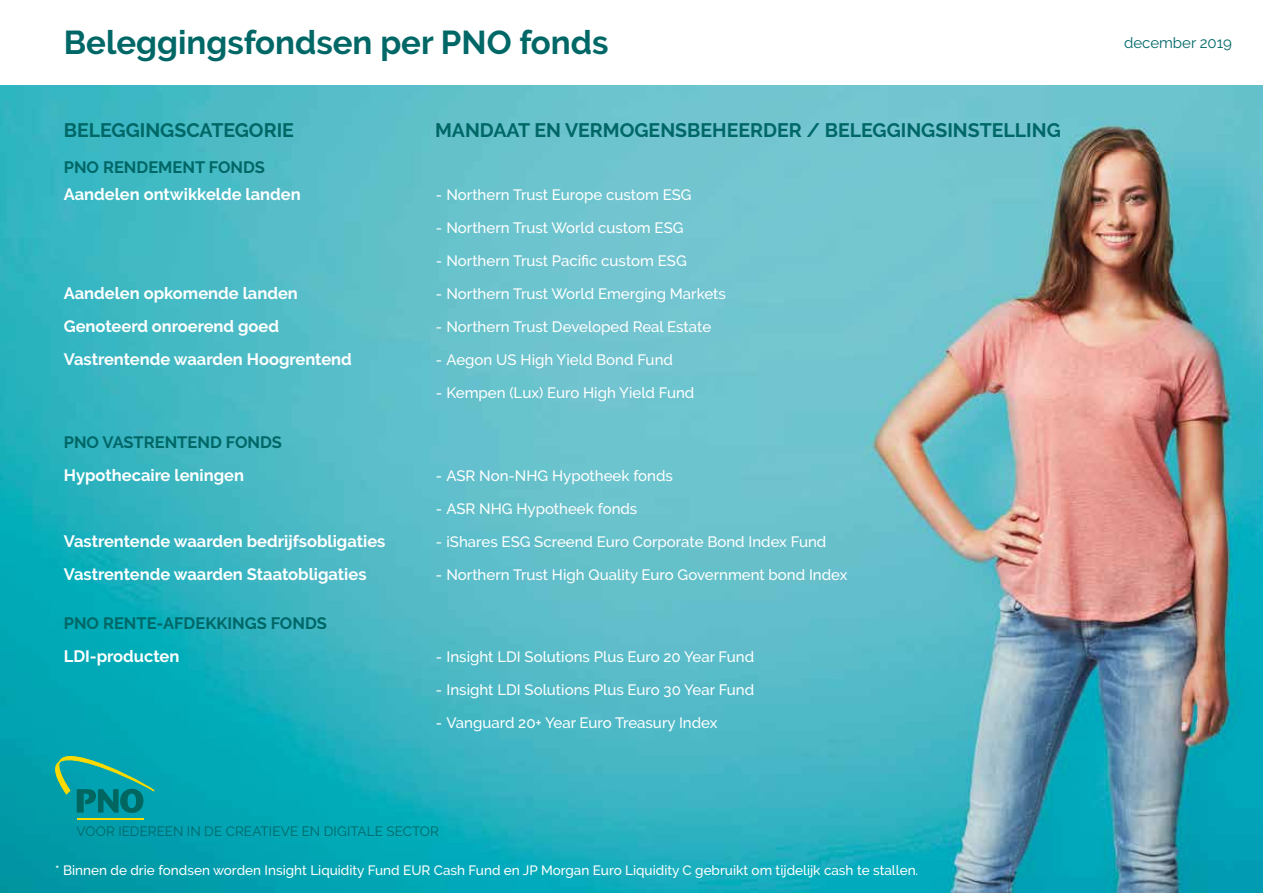
<style>
.page{position:relative;width:1263px;height:893px;background:#fff}
.page>*{position:absolute;margin:0;border:0;box-sizing:border-box;transform-origin:0 0}
.t1{font:700 33px "Raleway";color:#006767}
.t2{font:700 19.5px "Raleway";color:#006767}
.t3{font:700 16.5px "Raleway";color:#fff}
.t4{font:700 16.5px "Raleway";color:#006767}
.t5{font:500 15px "Raleway";color:#fff}
.t6{font:15px "Raleway";color:#006767}
.t7{font:500 13.5px "Raleway";color:#fff}
.t8{font:13.5px "Raleway";letter-spacing:.005em;color:#006767}
</style>
<div class="page">
<img style="left:0;top:85px;width:1263px;height:808px">
<hr style="left:77px;top:818px;width:66px;height:2px;background:#fdda00">
<svg style="left:55px;top:756px;width:99px;height:57px;background:#179c92"></svg>
<h1 class="t1" style="left:64px;top:24px;width:546px">Beleggingsfondsen per PNO fonds</h1>
<h2 class="t2" style="left:64px;top:119px;width:232px">BELEGGINGSCATEGORIE</h2>
<h2 class="t2" style="left:435px;top:119px;width:627px">MANDAAT EN VERMOGENSBEHEERDER / BELEGGINGSINSTELLING</h2>
<p class="t4" style="left:64px;top:158px;width:203px">PNO RENDEMENT FONDS</p>
<p class="t3" style="left:64px;top:185px;width:238px">Aandelen ontwikkelde landen</p>
<p class="t5" style="left:436px;top:186px;width:257px">- Northern Trust Europe custom ESG</p>
<p class="t5" style="left:436px;top:219px;width:249px">- Northern Trust World custom ESG</p>
<p class="t5" style="left:436px;top:252px;width:252px">- Northern Trust Pacific custom ESG</p>
<p class="t3" style="left:64px;top:284px;width:236px">Aandelen opkomende landen</p>
<p class="t5" style="left:436px;top:285px;width:291px">- Northern Trust World Emerging Markets</p>
<p class="t3" style="left:64px;top:317px;width:217px">Genoteerd onroerend goed</p>
<p class="t5" style="left:436px;top:318px;width:277px">- Northern Trust Developed Real Estate</p>
<p class="t3" style="left:64px;top:350px;width:290px">Vastrentende waarden Hoogrentend</p>
<p class="t5" style="left:436px;top:351px;width:239px">- Aegon US High Yield Bond Fund</p>
<p class="t5" style="left:436px;top:384px;width:260px">- Kempen (Lux) Euro High Yield Fund</p>
<p class="t4" style="left:64px;top:433px;width:220px">PNO VASTRENTEND FONDS</p>
<p class="t3" style="left:64px;top:466px;width:182px">Hypothecaire leningen</p>
<p class="t5" style="left:436px;top:467px;width:239px">- ASR Non-NHG Hypotheek fonds</p>
<p class="t5" style="left:436px;top:500px;width:203px">- ASR NHG Hypotheek fonds</p>
<p class="t3" style="left:64px;top:532px;width:323px">Vastrentende waarden bedrijfsobligaties</p>
<p class="t5" style="left:436px;top:533px;width:392px">- iShares ESG Screend Euro Corporate Bond Index Fund</p>
<p class="t3" style="left:64px;top:565px;width:304px">Vastrentende waarden Staatobligaties</p>
<p class="t5" style="left:436px;top:566px;width:413px">- Northern Trust High Quality Euro Government bond Index</p>
<p class="t4" style="left:64px;top:614px;width:265px">PNO RENTE-AFDEKKINGS FONDS</p>
<p class="t3" style="left:64px;top:647px;width:117px">LDI-producten</p>
<p class="t5" style="left:436px;top:648px;width:320px">- Insight LDI Solutions Plus Euro 20 Year Fund</p>
<p class="t5" style="left:436px;top:681px;width:320px">- Insight LDI Solutions Plus Euro 30 Year Fund</p>
<p class="t5" style="left:436px;top:714px;width:283px">- Vanguard 20+ Year Euro Treasury Index</p>
<p class="t8" style="left:77px;top:824px;width:364px">VOOR IEDEREEN IN DE CREATIEVE EN DIGITALE SECTOR</p>
<p class="t7" style="left:55px;top:863px;width:864px">* Binnen de drie fondsen worden Insight Liquidity Fund EUR Cash Fund en JP Morgan Euro Liquidity C gebruikt om tijdelijk cash te stallen.</p>
<p class="t6" style="left:1124px;top:34px;width:109px">december 2019</p>
</div>
